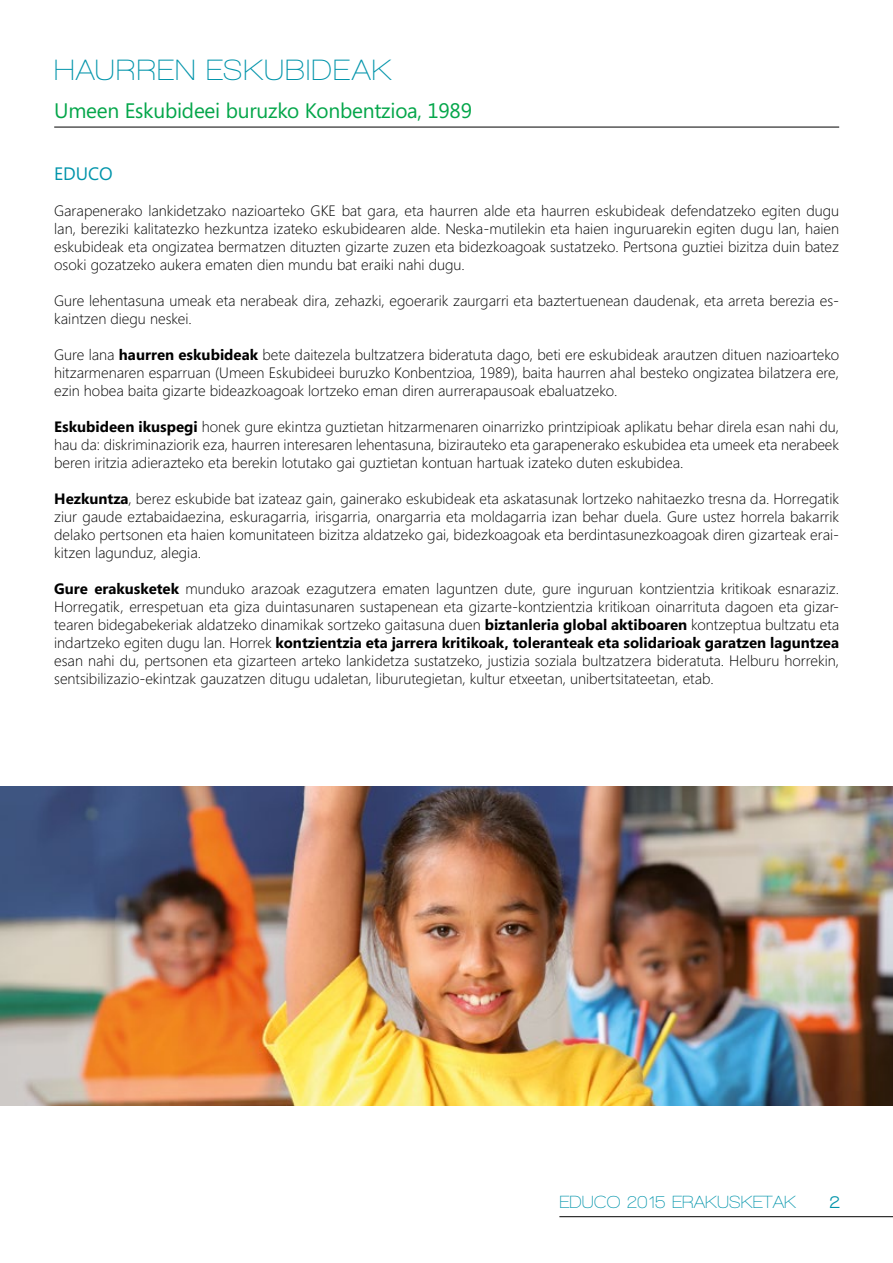
<style>
.page{position:relative;width:893px;height:1263px;background:#fff}
.page>*{position:absolute;margin:0;border:0;box-sizing:border-box;transform-origin:0 0}
.t1{font:600 30px "Walkway";letter-spacing:.04em;color:#0094aa}
.t2{font:21px "Segoe";letter-spacing:-.01em;color:#04a64a}
.t3{font:600 18px "Walkway";color:#0094aa}
.t4{font:18px "Segoe";color:#0094aa}
.t5{font:800 18px "Walkway";color:#0094aa}
.t6{font:300 15px/18px "Segoe";color:#000;text-align:justify}
.s1{font-weight:700}
</style>
<div class="page">
<hr style="left:54px;top:127px;width:785px;height:1px;background:#000">
<hr style="left:559px;top:1216px;width:334px;height:1px;background:#000">
<img style="left:0;top:787px;width:893px;height:319px">
<h1 class="t1" style="left:54px;top:54px;width:339px">HAURREN ESKUBIDEAK</h1>
<h2 class="t2" style="left:54px;top:96px;width:419px">Umeen Eskubideei buruzko Konbentzioa, 1989</h2>
<p class="t4" style="left:54px;top:161px;width:60px">EDUCO</p>
<p class="t6" style="left:54px;top:202px;width:786px">Garapenerako lankidetzako nazioarteko GKE bat gara, eta haurren alde eta haurren eskubideak defendatzeko egiten dugu lan, bereziki kalitatezko hezkuntza izateko eskubidearen alde. Neska-mutilekin eta haien inguruarekin egiten dugu lan, haien eskubideak eta ongizatea bermatzen dituzten gizarte zuzen eta bidezkoagoak sustatzeko. Pertsona guztiei bizitza duin batez osoki gozatzeko aukera ematen dien mundu bat eraiki nahi dugu.</p>
<p class="t6" style="left:54px;top:292px;width:786px">Gure lehentasuna umeak eta nerabeak dira, zehazki, egoerarik zaurgarri eta baztertuenean daudenak, eta arreta berezia es&shy;kaintzen diegu neskei.</p>
<p class="t6" style="left:54px;top:346px;width:786px">Gure lana <span class="s1">haurren eskubideak</span> bete daitezela bultzatzera bideratuta dago, beti ere eskubideak arautzen dituen nazioarteko hitzarmenaren esparruan (Umeen Eskubideei buruzko Konbentzioa, 1989), baita haurren ahal besteko ongizatea bilatzera ere, ezin hobea baita gizarte bideazkoagoak lortzeko eman diren aurrerapausoak ebaluatzeko.</p>
<p class="t6" style="left:54px;top:418px;width:786px"><span class="s1">Eskubideen ikuspegi</span> honek gure ekintza guztietan hitzarmenaren oinarrizko printzipioak aplikatu behar direla esan nahi du, hau da: diskriminaziorik eza, haurren interesaren lehentasuna, bizirauteko eta garapenerako eskubidea eta umeek eta nerabeek beren iritzia adierazteko eta berekin lotutako gai guztietan kontuan hartuak izateko duten eskubidea.</p>
<p class="t6" style="left:54px;top:490px;width:786px"><span class="s1">Hezkuntza</span>, berez eskubide bat izateaz gain, gainerako eskubideak eta askatasunak lortzeko nahitaezko tresna da. Horregatik ziur gaude eztabaidaezina, eskuragarria, irisgarria, onargarria eta moldagarria izan behar duela. Gure ustez horrela bakarrik delako pertsonen eta haien komunitateen bizitza aldatzeko gai, bidezkoagoak eta berdintasunezkoagoak diren gizarteak erai&shy;kitzen lagunduz, alegia.</p>
<p class="t6" style="left:54px;top:580px;width:786px"><span class="s1">Gure erakusketek</span> munduko arazoak ezagutzera ematen laguntzen dute, gure inguruan kontzientzia kritikoak esnaraziz.<br>Horregatik, errespetuan eta giza duintasunaren sustapenean eta gizarte-kontzientzia kritikoan oinarrituta dagoen eta gizar&shy;tearen bidegabekeriak aldatzeko dinamikak sortzeko gaitasuna duen <span class="s1">biztanleria global aktiboaren</span> kontzeptua bultzatu eta indartzeko egiten dugu lan. Horrek <span class="s1">kontzientzia eta jarrera kritikoak, toleranteak eta solidarioak garatzen laguntzea </span>esan nahi du, pertsonen eta gizarteen arteko lankidetza sustatzeko, justizia soziala bultzatzera bideratuta. Helburu horrekin, sentsibilizazio-ekintzak gauzatzen ditugu udaletan, liburutegietan, kultur etxeetan, unibertsitateetan, etab.</p>
<p class="t3" style="left:559px;top:1192px;width:238px">EDUCO 2015 ERAKUSKETAK</p>
<p class="t5" style="left:829px;top:1192px;width:12px">2</p>
</div>
